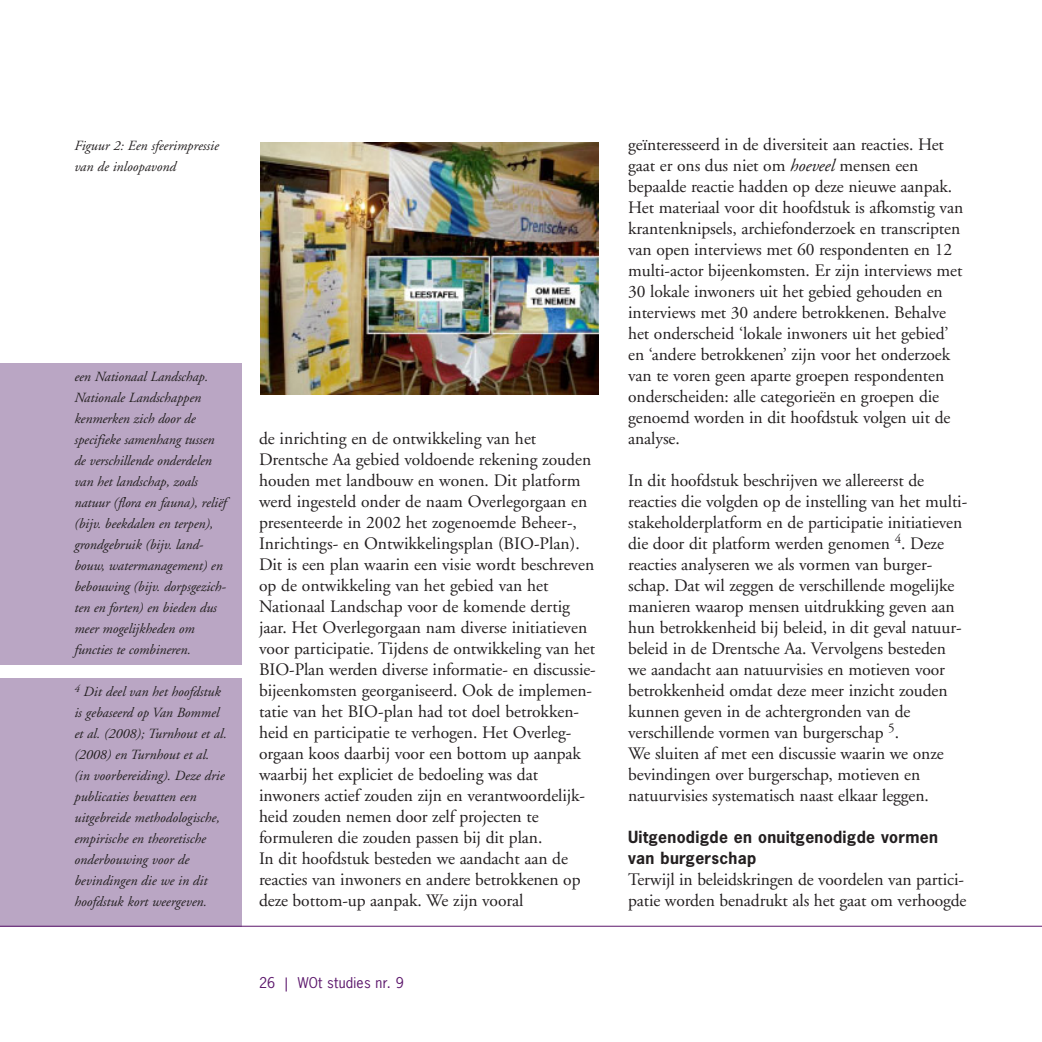
<style>
.page{position:relative;width:1042px;height:1042px;background:#fff}
.page>*{position:absolute;margin:0;border:0;box-sizing:border-box;transform-origin:0 0}
.t1{font:17.5px/21px "Adobe Garamond";letter-spacing:-.005em;color:#231f20}
.t2{font:700 15.75px/21px "News Gothic";letter-spacing:.02em;color:#231f20}
.t3{font:italic 14px/21px "Adobe Garamond";letter-spacing:-.005em;color:#231f20}
.t4{font:14px "News Gothic";letter-spacing:.015em;color:#5b166b}
.s1{font-style:italic}
</style>
<div class="page">
<div style="left:1px;top:363px;width:241px;height:302px;background:#baa6c4"></div>
<div style="left:1px;top:678px;width:241px;height:248px;background:#baa6c4"></div>
<img style="left:260px;top:142px;width:338px;height:252px">
<hr style="left:1px;top:926px;width:1041px;height:1px;background:#5b166b">
<p class="t3" style="left:74px;top:136px;width:146px">Figuur 2: Een sfeerimpressie van de inloopavond</p>
<p class="t3" style="left:74px;top:367px;width:154px">een Nationaal Landschap.<br>Nationale Landschappen kenmerken zich door de specifieke samenhang tussen de verschillende onderdelen van het landschap, zoals natuur (flora en fauna), reliëf (bijv. beekdalen en terpen), grondgebruik (bijv. land - bouw, watermanage ment) en bebouwing (bijv. dorpsgezich - ten en forten) en bieden dus meer mogelijk heden om functies te combineren.</p>
<p class="t3" style="left:74px;top:682px;width:154px"><sup>4</sup> Dit deel van het hoofdstuk is gebaseerd op Van Bommel et al. (2008); Turnhout et al. (2008) en Turnhout et al. (in voorbereiding). Deze drie publicaties bevatten een uitgebreide methodologische, empirische en theoretische onderbouwing voor de bevindingen die we in dit hoofdstuk kort weergeven.</p>
<p class="t1" style="left:259px;top:430px;width:338px">de inrich ting en de ontwikkeling van het Drentsche Aa gebied voldoende rekening zouden houden met landbouw en wonen. Dit platform werd ingesteld onder de naam Overlegorgaan en presenteerde in 2002 het zogenoemde Beheer-, Inrichtings- en Ontwikkelingsplan (BIO-Plan).<br>Dit is een plan waarin een visie wordt beschreven op de ont wikkeling van het gebied van het Nationaal Landschap voor de komende dertig jaar. Het Overlegorgaan nam diverse initiatieven voor participatie. Tijdens de ontwikkeling van het BIO-Plan werden diverse informatie- en discussie - bijeenkomsten georganiseerd. Ook de implemen - tatie van het BIO-plan had tot doel betrokken - heid en participatie te verhogen. Het Overleg - orgaan koos daarbij voor een bottom up aanpak waarbij het expliciet de bedoeling was dat inwoners actief zouden zijn en verantwoordelijk - heid zouden nemen door zelf projecten te formuleren die zouden passen bij dit plan.<br>In dit hoofdstuk besteden we aandacht aan de reac ties van inwoners en andere betrokkenen op deze bottom-up aanpak. We zijn vooral</p>
<p class="t4" style="left:259px;top:977px;width:146px">26 | WOt studies nr. 9</p>
<p class="t1" style="left:628px;top:136px;width:336px">geïnteresseerd in de diversiteit aan reacties. Het gaat er ons dus niet om <span class="s1">hoeveel</span> mensen een bepaalde reactie hadden op deze nieuwe aanpak.<br>Het materiaal voor dit hoofdstuk is afkomstig van krantenknip sels, archiefonderzoek en transcripten van open interviews met 60 respondenten en 12 multi-actor bijeenkomsten. Er zijn interviews met 30 lokale inwoners uit het gebied gehouden en interviews met 30 andere betrokkenen. Behalve het onder scheid ‘lokale inwoners uit het gebied’ en ‘andere betrokkenen’ zijn voor het onderzoek van te voren geen aparte groepen respondenten onderscheiden: alle categorieën en groepen die genoemd worden in dit hoofdstuk volgen uit de analyse.</p>
<p class="t1" style="left:628px;top:472px;width:341px">In dit hoofdstuk beschrijven we allereerst de reacties die volgden op de instelling van het multi&shy;stakeholderplatform en de participatie initiatieven die door dit platform werden genomen <sup>4</sup>. Deze reacties analyseren we als vormen van burger - schap. Dat wil zeggen de verschillende mogelijke manieren waarop mensen uitdrukking geven aan hun betrokkenheid bij beleid, in dit geval natuur - beleid in de Drentsche Aa. Vervolgens besteden we aandacht aan natuurvisies en motieven voor betrokkenheid omdat deze meer inzicht zouden kunnen geven in de achtergronden van de verschillende vormen van burgerschap <sup>5</sup>.<br>We sluiten af met een discussie waarin we onze bevindingen over burgerschap, motieven en natuurvisies systematisch naast elkaar leggen.</p>
<p class="t2" style="left:628px;top:828px;width:311px">Uitgenodigde en onuitgenodigde vormen van burgerschap</p>
<p class="t1" style="left:628px;top:871px;width:340px">Terwijl in beleidskringen de voordelen van partici - patie worden benadrukt als het gaat om verhoogde</p>
</div>
